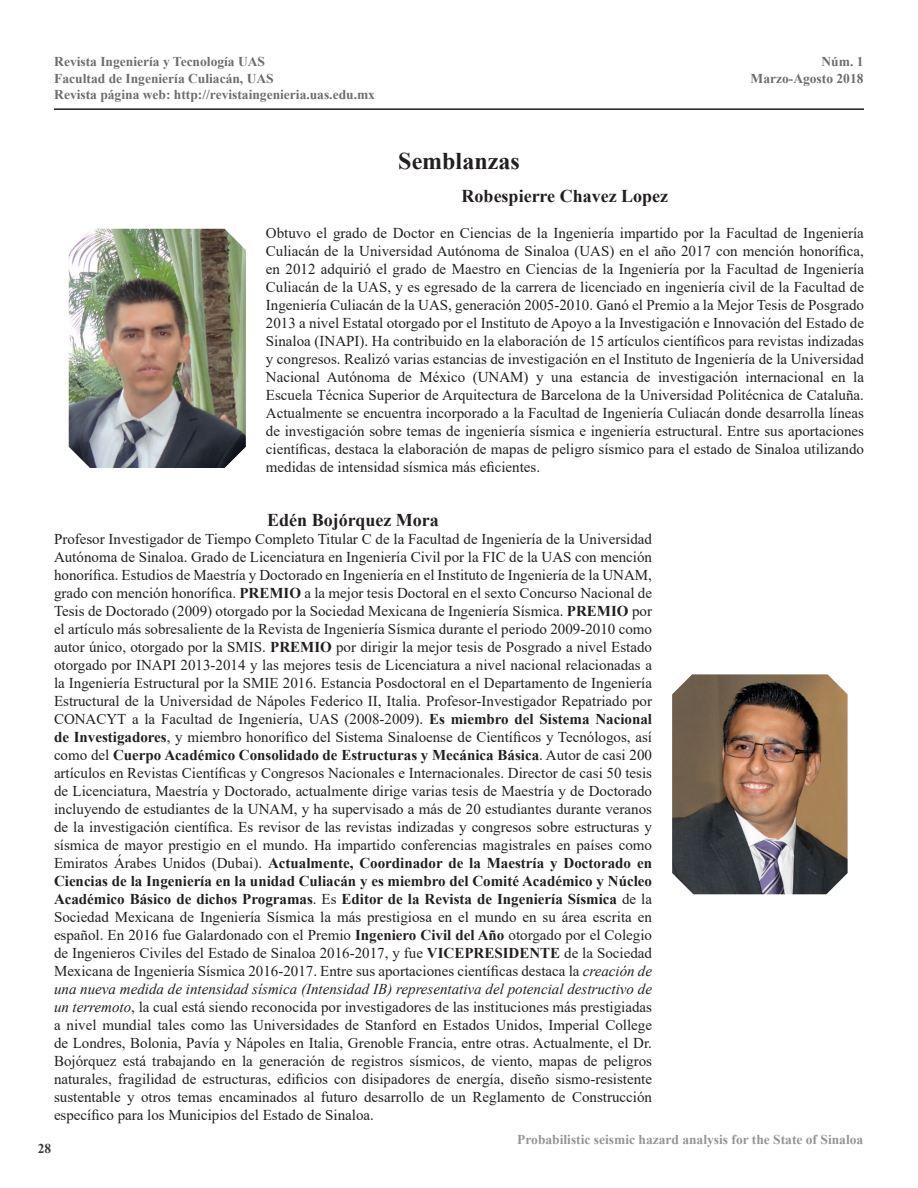
<style>
.page{position:relative;width:918px;height:1188px;background:#fff}
.page>*{position:absolute;margin:0;border:0;box-sizing:border-box;transform-origin:0 0}
.t1{font:700 24px "Times New Roman";color:#231f20}
.t2{font:700 18px "Times New Roman";color:#231f20}
.t3{font:15px/18px "Times New Roman";color:#231f20;text-align:justify}
.t4{font:700 13.5px/16.2px "Times New Roman";color:#6c6d70}
.t5{font:700 13.5px "Times New Roman";color:#939598}
.t6{font:700 13.5px "Times New Roman";color:#3e3e3f}
.s1{font-weight:700}
.s2{font-style:italic}
</style>
<div class="page">
<hr style="left:54px;top:108px;width:810px;height:2px;background:#231f20">
<img style="left:672px;top:674px;width:176px;height:220px">
<img style="left:69px;top:229px;width:177px;height:239px">
<p class="t4" style="left:54px;top:53px;width:322px">Revista Ingeniería y Tecnología UAS<br>Facultad de Ingeniería Culiacán, UAS<br>Revista página web: http://revistaingenieria.uas.edu.mx</p>
<p class="t4" style="left:751px;top:53px;width:114px;text-align:right">Núm. 1<br>Marzo-Agosto 2018</p>
<h1 class="t1" style="left:398px;top:143px;width:123px">Semblanzas</h1>
<p class="t2" style="left:462px;top:183px;width:208px">Robespierre Chavez Lopez</p>
<p class="t3" style="left:266px;top:224px;width:600px">Obtuvo el grado de Doctor en Ciencias de la Ingeniería impartido por la Facultad de Ingeniería Culiacán de la Universidad Autónoma de Sinaloa (UAS) en el año 2017 con mención honorífica, en 2012 adquirió el grado de Maestro en Ciencias de la Ingeniería por la Facultad de Ingeniería Culiacán de la UAS, y es egresado de la carrera de licenciado en ingeniería civil de la Facultad de Ingeniería Culiacán de la UAS, generación 2005-2010. Ganó el Premio a la Mejor Tesis de Posgrado 2013 a nivel Estatal otorgado por el Instituto de Apoyo a la Investigación e Innovación del Estado de Sinaloa (INAPI). Ha contribuido en la elaboración de 15 artículos científicos para revistas indizadas y congresos. Realizó varias estancias de investigación en el Instituto de Ingeniería de la Universidad Nacional Autónoma de México (UNAM) y una estancia de investigación internacional en la Escuela Técnica Superior de Arquitectura de Barcelona de la Universidad Politécnica de Cataluña.<br>Actualmente se encuentra incorporado a la Facultad de Ingeniería Culiacán donde desarrolla líneas de investigación sobre temas de ingeniería sísmica e ingeniería estructural. Entre sus aportaciones científicas, destaca la elaboración de mapas de peligro sísmico para el estado de Sinaloa utilizando medidas de intensidad sísmica más eficientes.</p>
<p class="t2" style="left:267px;top:507px;width:173px">Edén Bojórquez Mora</p>
<p class="t3" style="left:54px;top:529px;width:600px">Profesor Investigador de Tiempo Completo Titular C de la Facultad de Ingeniería de la Universidad Autónoma de Sinaloa. Grado de Licenciatura en Ingeniería Civil por la FIC de la UAS con mención honorífica. Estudios de Maestría y Doctorado en Ingeniería en el Instituto de Ingeniería de la UNAM, grado con mención honorífica. <span class="s1">PREMIO</span> a la mejor tesis Doctoral en el sexto Concurso Nacional de Tesis de Doctorado (2009) otorgado por la Sociedad Mexicana de Ingeniería Sísmica. <span class="s1">PREMIO</span> por el artículo más sobresaliente de la Revista de Ingeniería Sísmica durante el periodo 2009-2010 como autor único, otorgado por la SMIS. <span class="s1">PREMIO</span> por dirigir la mejor tesis de Posgrado a nivel Estado otorgado por INAPI 2013-2014 y las mejores tesis de Licenciatura a nivel nacional relacionadas a la Ingeniería Estructural por la SMIE 2016. Estancia Posdoctoral en el Departamento de Ingeniería Estructural de la Universidad de Nápoles Federico II, Italia. Profesor-Investigador Repatriado por CONACYT a la Facultad de Ingeniería, UAS (2008-2009). <span class="s1">Es miembro del Sistema Nacional de Investigadores</span>, y miembro honorífico del Sistema Sinaloense de Científicos y Tecnólogos, así como del <span class="s1">Cuerpo Académico Consolidado de Estructuras y Mecánica Básica</span>. Autor de casi 200 artículos en Revistas Científicas y Congresos Nacionales e Internacionales. Director de casi 50 tesis de Licenciatura, Maestría y Doctorado, actualmente dirige varias tesis de Maestría y de Doctorado incluyendo de estudiantes de la UNAM, y ha supervisado a más de 20 estudiantes durante veranos de la investigación científica. Es revisor de las revistas indizadas y congresos sobre estructuras y sísmica de mayor prestigio en el mundo. Ha impartido conferencias magistrales en países como Emiratos Árabes Unidos (Dubai). <span class="s1">Actualmente, Coordinador de la Maestría y Doctorado en Ciencias de la Ingeniería en la unidad Culiacán y es miembro del Comité Académico y Núcleo Académico Básico de dichos Programas</span>. Es <span class="s1">Editor de la Revista de Ingeniería Sísmica</span> de la Sociedad Mexicana de Ingeniería Sísmica la más prestigiosa en el mundo en su área escrita en español. En 2016 fue Galardonado con el Premio <span class="s1">Ingeniero Civil del Año</span> otorgado por el Colegio de Ingenieros Civiles del Estado de Sinaloa 2016-2017, y fue <span class="s1">VICEPRESIDENTE</span> de la Sociedad Mexicana de Ingeniería Sísmica 2016-2017. Entre sus aportaciones científicas destaca la <span class="s2">creación de una nueva medida de intensidad sísmica (Intensidad IB) representativa del potencial destructivo de un terremoto</span>, la cual está siendo reconocida por investigadores de las instituciones más prestigiadas a nivel mundial tales como las Universidades de Stanford en Estados Unidos, Imperial College de Londres, Bolonia, Pavía y Nápoles en Italia, Grenoble Francia, entre otras. Actualmente, el Dr.<br>Bojórquez está trabajando en la generación de registros sísmicos, de viento, mapas de peligros naturales, fragilidad de estructuras, edificios con disipadores de energía, diseño sismo-resistente sustentable y otros temas encaminados al futuro desarrollo de un Reglamento de Construcción específico para los Municipios del Estado de Sinaloa.</p>
<p class="t6" style="left:38px;top:1139px;width:15px">28</p>
<p class="t5" style="left:517px;top:1130px;width:348px">Probabilistic seismic hazard analysis for the State of Sinaloa</p>
</div>
